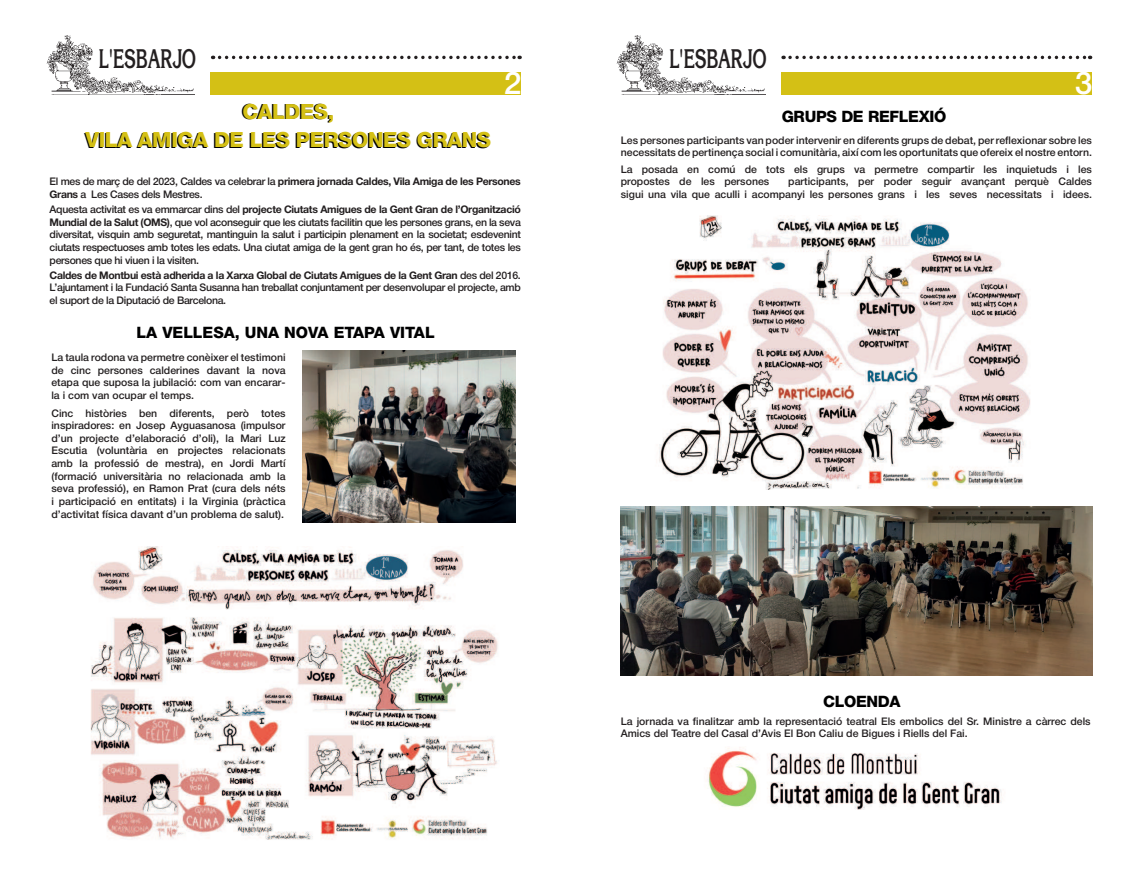
<style>
.page{position:relative;width:1141px;height:869px;background:#fff}
.page>*{position:absolute;margin:0;border:0;box-sizing:border-box;transform-origin:0 0}
.t1{font:500 31.5px "Helvetica Neue";color:#fff}
.t2{font:700 26.25px "Korinna Std";letter-spacing:-.02em;color:#231f20;scale:.65 1}
.t3{font:800 21px/28.3px "Helvetica Neue";letter-spacing:-.02em;color:#000001;text-align:center}
.t4{font:800 15.75px "Helvetica Neue";color:#000001}
.t5{font:800 15.75px "Helvetica Neue";letter-spacing:-.02em;color:#000}
.t6{font:500 10.5px/12.6px "Helvetica Neue";color:#231f20;text-align:justify}
.t7{font:500 10.5px/12.6px "Helvetica Neue";letter-spacing:-.03em;color:#231f20}
.s1{font-weight:700}
</style>
<div class="page">
<svg style="left:220px;top:56px;width:300px;height:3px"></svg>
<img style="left:46px;top:35px;width:149px;height:60px">
<svg style="left:790px;top:56px;width:301px;height:3px"></svg>
<img style="left:616px;top:35px;width:149px;height:60px">
<div style="left:781px;top:72px;width:310px;height:22px;background:#d4c015"></div>
<div style="left:211px;top:72px;width:310px;height:22px;background:#d4c015"></div>
<img style="left:303px;top:350px;width:212px;height:172px">
<img style="left:659px;top:215px;width:371px;height:274px">
<img style="left:621px;top:506px;width:471px;height:169px">
<img style="left:708px;top:747px;width:294px;height:62px">
<img style="left:90px;top:546px;width:408px;height:294px">
<h2 class="t2" style="left:99px;top:43px;width:151px">L'ESBARJO</h2>
<h2 class="t2" style="left:669px;top:43px;width:151px">L'ESBARJO</h2>
<h1 class="t1" style="left:505px;top:58px;width:19px">2</h1>
<h1 class="t1" style="left:1075px;top:58px;width:19px">3</h1>
<h1 class="t1" style="left:505px;top:65px;width:19px">2</h1>
<h1 class="t1" style="left:1075px;top:65px;width:19px">3</h1>
<h3 class="t3" style="left:84px;top:98px;width:407px">CALDES,<br>VILA AMIGA DE LES PERSONES GRANS</h3>
<p class="t7" style="left:50px;top:175px;width:473px">El mes de març de del 2023, Caldes va celebrar la <span class="s1">primera jornada Caldes, Vila Amiga de les Persones<br>Grans</span> a Les Cases dels Mestres.</p>
<p class="t6" style="left:50px;top:203px;width:473px">Aquesta activitat es va emmarcar dins del <span class="s1">projecte Ciutats Amigues de la Gent Gran de l’Organització Mundial de la Salut (OMS)</span>, que vol aconseguir que les ciutats facilitin que les persones grans, en la seva diversitat, visquin amb seguretat, mantinguin la salut i participin plenament en la societat; esdevenint ciutats respectuoses amb totes les edats. Una ciutat amiga de la gent gran ho és, per tant, de totes les persones que hi viuen i la visiten.</p>
<p class="t6" style="left:50px;top:268px;width:473px"><span class="s1">Caldes de Montbui està adherida a la Xarxa Global de Ciutats Amigues de la Gent Gran</span> des del 2016.<br>L’ajuntament i la Fundació Santa Susanna han treballat conjuntament per desenvolupar el projecte, amb el suport de la Diputació de Barcelona.</p>
<h3 class="t4" style="left:137px;top:324px;width:299px">LA VELLESA, UNA NOVA ETAPA VITAL</h3>
<p class="t6" style="left:51px;top:351px;width:236px">La taula rodona va permetre conèixer el testimoni de cinc persones calderines davant la nova etapa que suposa la jubilació: com van encarar&shy;la i com van ocupar el temps.</p>
<p class="t6" style="left:51px;top:406px;width:236px">Cinc històries ben diferents, però totes inspiradores: en Josep Ayguasanosa (impulsor d’un projecte d’elaboració d’oli), la Mari Luz Escutia (voluntària en projectes relacionats amb la professió de mestra), en Jordi Martí (formació universitària no relacionada amb la seva professió), en Ramon Prat (cura dels néts i participació en entitats) i la Virginia (pràctica d’activitat física davant d’un problema de salut).</p>
<h3 class="t5" style="left:782px;top:107px;width:166px">GRUPS DE REFLEXIÓ</h3>
<p class="t6" style="left:621px;top:134px;width:473px;line-height:12.2px">Les persones participants van poder intervenir en diferents grups de debat, per reflexionar sobre les necessitats de pertinença social i comunitària, així com les oportunitats que ofereix el nostre entorn.</p>
<p class="t6" style="left:621px;top:163px;width:473px;line-height:12.2px">La posada en comú de tots els grups va permetre compartir les inquietuds i les propostes de les persones</p>
<p class="t6" style="left:621px;top:175px;width:473px;line-height:12.2px;text-align:right">participants, per poder seguir avançant perquè Caldes<br>sigui una vila que aculli i acompanyi les persones grans i les seves necessitats i idees.</p>
<h3 class="t5" style="left:823px;top:692px;width:79px">CLOENDA</h3>
<p class="t6" style="left:621px;top:714px;width:471px;line-height:12.2px">La jornada va finalitzar amb la representació teatral Els embolics del Sr. Ministre a càrrec dels<br>Amics del Teatre del Casal d’Avis El Bon Caliu de Bigues i Riells del Fai.</p>
</div>
